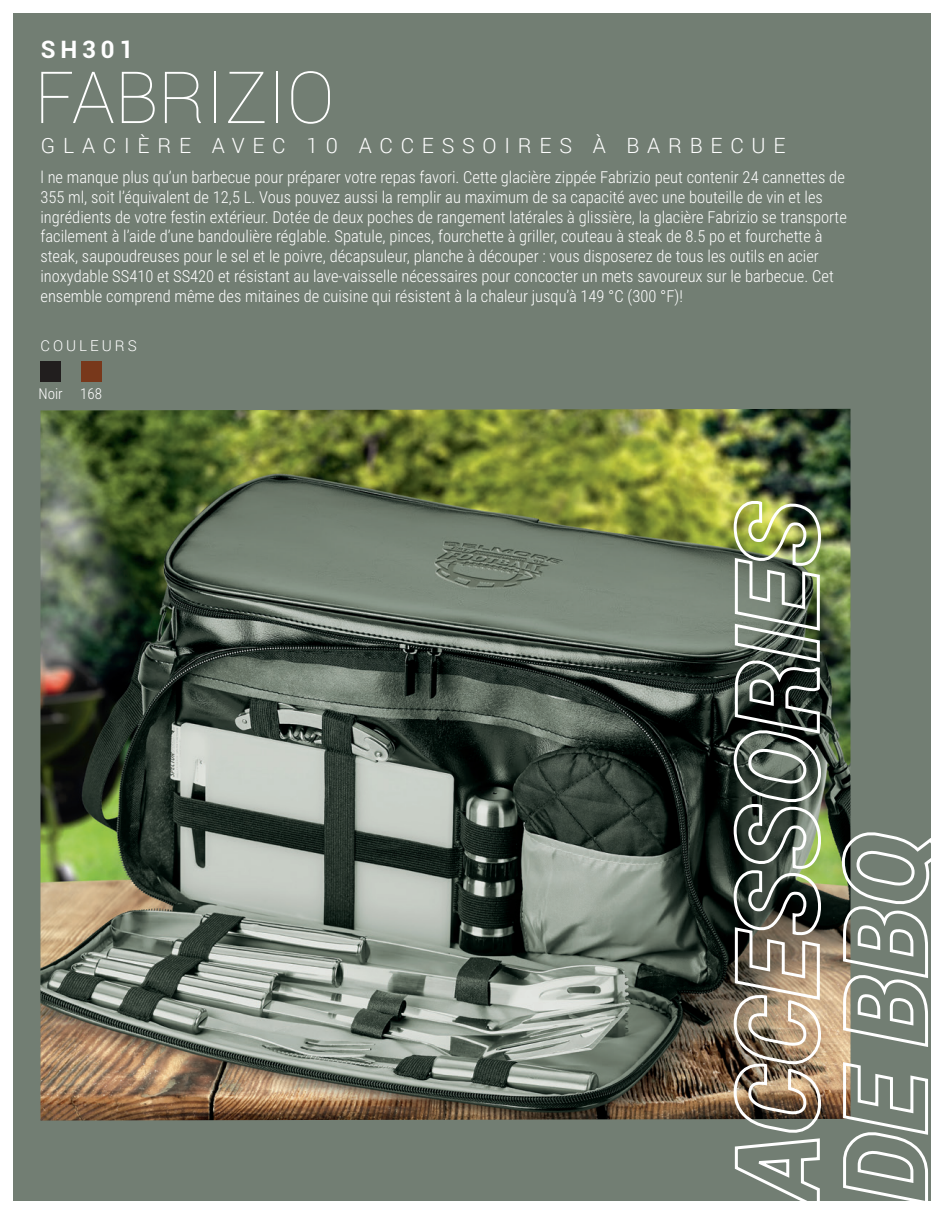
<style>
.page{position:relative;width:945px;height:1215px;background:#fff}
.page>*{position:absolute;margin:0;border:0;box-sizing:border-box;transform-origin:0 0}
.t1{font:100 72px "Roboto";color:#fff}
.t2{font:700 24px "Roboto";letter-spacing:.2em;color:#fff}
.t3{font:300 21px "Roboto";letter-spacing:.37em;color:#fff}
.t4{font:300 16.5px/19.8px "Roboto Condensed";color:#fff}
.t5{font:300 15px "Roboto";letter-spacing:.2em;color:#fff}
.t6{font:300 15px "Roboto Condensed";color:#fff}
</style>
<div class="page">
<div style="left:14px;top:14px;width:918px;height:1188px;background:#727e73"></div>
<img style="left:40px;top:409px;width:810px;height:712px">
<img style="left:732px;top:500px;width:91px;height:702px">
<svg style="left:841px;top:1060px;width:89px;height:142px"></svg>
<svg style="left:840px;top:831px;width:92px;height:218px"></svg>
<div style="left:82px;top:361px;width:20px;height:20px;background:#78381b"></div>
<div style="left:40px;top:361px;width:21px;height:20px;background:#211e1e"></div>
<h2 class="t2" style="left:41px;top:32px;width:94px">SH301</h2>
<h1 class="t1" style="left:34px;top:48px;width:302px">FABRIZIO</h1>
<p class="t3" style="left:41px;top:131px;width:746px">GLACIÈRE AVEC 10 ACCESSOIRES À BARBECUE</p>
<p class="t4" style="left:40px;top:167px;width:808px">l ne manque plus qu’un barbecue pour préparer votre repas favori. Cette glacière zippée Fabrizio peut contenir 24 cannettes de 355 ml, soit l’équivalent de 12,5 L. Vous pouvez aussi la remplir au maximum de sa capacité avec une bouteille de vin et les ingrédients de votre festin extérieur. Dotée de deux poches de rangement latérales à glissière, la glacière Fabrizio se transporte facilement à l’aide d’une bandoulière réglable. Spatule, pinces, fourchette à griller, couteau à steak de 8.5 po et fourchette à steak, saupoudreuses pour le sel et le poivre, décapsuleur, planche à découper : vous disposerez de tous les outils en acier inoxydable SS410 et SS420 et résistant au lave-vaisselle nécessaires pour concocter un mets savoureux sur le barbecue. Cet ensemble comprend même des mitaines de cuisine qui résistent à la chaleur jusqu’à 149 °C (300 °F)!</p>
<p class="t5" style="left:40px;top:336px;width:98px">COULEURS</p>
<p class="t6" style="left:38px;top:383px;width:65px">Noir 168</p>
</div>
